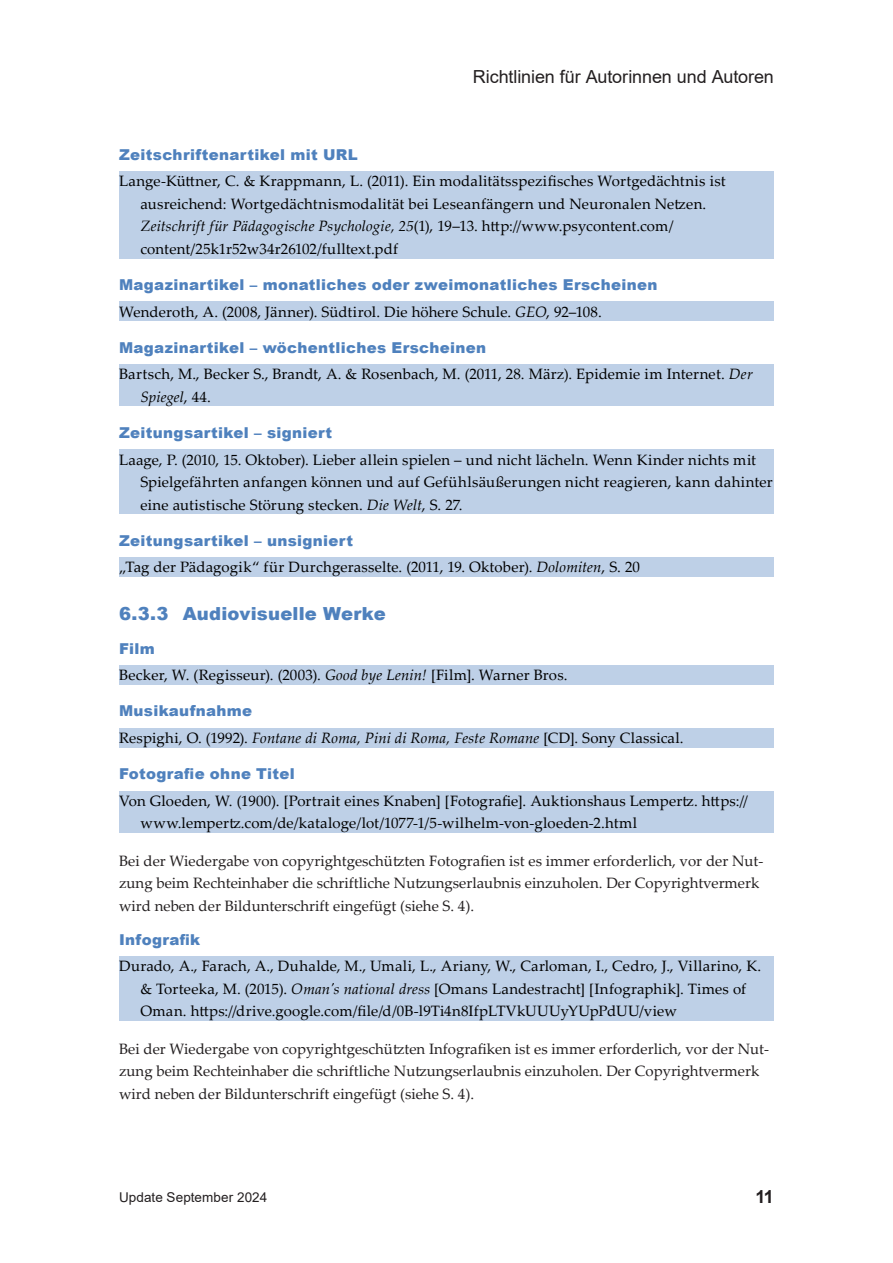
<style>
.page{position:relative;width:893px;height:1263px;background:#fff}
.page>*{position:absolute;margin:0;border:0;box-sizing:border-box;transform-origin:0 0}
.t1{font:18px "Arial";letter-spacing:-.005em;color:#231f20}
.t2{font:900 18px "Arial";letter-spacing:.01em;color:#4f81bd}
.t3{font:700 18px "Arial";color:#231f20}
.t4{font:15px/22.5px "Palatino Linotype";letter-spacing:.01em;color:#000}
.t5{font:15px/22.5px "Palatino Linotype";color:#231f20}
.t6{font:900 15px "Arial";letter-spacing:.02em;color:#4f81bd}
.t7{font:13.5px "Arial";letter-spacing:.005em;color:#231f20}
.s1{font-style:italic}
</style>
<div class="page">
<div style="left:119px;top:171px;width:655px;height:87px;background:#bed0e7"></div>
<div style="left:119px;top:301px;width:655px;height:20px;background:#bed0e7"></div>
<div style="left:119px;top:364px;width:655px;height:42px;background:#bed0e7"></div>
<div style="left:119px;top:449px;width:655px;height:65px;background:#bed0e7"></div>
<div style="left:119px;top:557px;width:655px;height:20px;background:#bed0e7"></div>
<div style="left:119px;top:665px;width:655px;height:20px;background:#bed0e7"></div>
<div style="left:119px;top:728px;width:655px;height:19px;background:#bed0e7"></div>
<div style="left:119px;top:791px;width:655px;height:42px;background:#bed0e7"></div>
<div style="left:119px;top:956px;width:655px;height:65px;background:#bed0e7"></div>
<p class="t1" style="left:473px;top:65px;width:303px">Richtlinien für Autorinnen und Autoren</p>
<p class="t6" style="left:119px;top:143px;width:240px">Zeitschriftenartikel mit URL</p>
<p class="t4" style="left:140px;top:169px;width:587px;text-indent:-21px">Lange-Küttner, C. &amp; Krappmann, L. (2011). Ein modalitätsspezifisches Wortgedächtnis ist ausreichend: Wortgedächtnismodalität bei Leseanfängern und Neuronalen Netzen.<br><span class="s1">Zeitschrift für Pädagogische Psychologie, 25</span>(1), 19–13. http://www.psycontent.com/ content/25k1r52w34r26102/fulltext.pdf</p>
<p class="t6" style="left:119px;top:274px;width:540px">Magazinartikel – monatliches oder zweimonatliches Erscheinen</p>
<p class="t4" style="left:119px;top:300px;width:484px">Wenderoth, A. (2008, Jänner). Südtirol. Die höhere Schule. <span class="s1">GEO</span>, 92–108.</p>
<p class="t6" style="left:119px;top:336px;width:369px">Magazinartikel – wöchentliches Erscheinen</p>
<p class="t4" style="left:140px;top:362px;width:614px;text-indent:-21px">Bartsch, M., Becker S., Brandt, A. &amp; Rosenbach, M. (2011, 28. März). Epidemie im Internet. <span class="s1">Der<br>Spiegel</span>, 44.</p>
<p class="t6" style="left:119px;top:422px;width:215px">Zeitungsartikel – signiert</p>
<p class="t4" style="left:140px;top:448px;width:634px;text-indent:-21px">Laage, P. (2010, 15. Oktober). Lieber allein spielen – und nicht lächeln. Wenn Kinder nichts mit<br>Spielgefährten anfangen können und auf Gefühlsäußerungen nicht reagieren, kann dahinter eine autistische Störung stecken. <span class="s1">Die Welt</span>, S. 27.</p>
<p class="t6" style="left:119px;top:529px;width:235px">Zeitungsartikel – unsigniert</p>
<p class="t4" style="left:119px;top:555px;width:522px">„Tag der Pädagogik“ für Durchgerasselte. (2011, 19. Oktober). <span class="s1">Dolomiten</span>, S. 20</p>
<p class="t2" style="left:119px;top:600px;width:268px">6.3.3 Audiovisuelle Werke</p>
<p class="t6" style="left:119px;top:637px;width:37px">Film</p>
<p class="t4" style="left:119px;top:663px;width:450px">Becker, W. (Regisseur). (2003). <span class="s1">Good bye Lenin!</span> [Film]. Warner Bros.</p>
<p class="t6" style="left:119px;top:700px;width:135px">Musikaufnahme</p>
<p class="t4" style="left:119px;top:726px;width:566px">Respighi, O. (1992). <span class="s1">Fontane di Roma, Pini di Roma, Feste Romane</span> [CD]. Sony Classical.</p>
<p class="t6" style="left:119px;top:763px;width:177px">Fotografie ohne Titel</p>
<p class="t4" style="left:140px;top:789px;width:609px;text-indent:-21px">Von Gloeden, W. (1900). [Portrait eines Knaben] [Fotografie]. Auktionshaus Lempertz. https:// www.lempertz.com/de/kataloge/lot/1077-1/5-wilhelm-von-gloeden-2.html</p>
<p class="t5" style="left:119px;top:849px;width:646px">Bei der Wiedergabe von copyrightgeschützten Fotografien ist es immer erforderlich, vor der Nut&shy;zung beim Rechteinhaber die schriftliche Nutzungserlaubnis einzuholen. Der Copyrightvermerk wird neben der Bildunterschrift eingefügt (siehe S. 4).</p>
<p class="t6" style="left:119px;top:928px;width:83px">Infografik</p>
<p class="t4" style="left:140px;top:954px;width:622px;text-indent:-21px">Durado, A., Farach, A., Duhalde, M., Umali, L., Ariany, W., Carloman, I., Cedro, J., Villarino, K. &amp; Torteeka, M. (2015). <span class="s1">Oman's national dress</span> [Omans Landestracht] [Infographik]. Times of<br>Oman. https://drive.google.com/file/d/0B-l9Ti4n8IfpLTVkUUUyYUpPdUU/view</p>
<p class="t5" style="left:119px;top:1037px;width:651px">Bei der Wiedergabe von copyrightgeschützten Infografiken ist es immer erforderlich, vor der Nut&shy;zung beim Rechteinhaber die schriftliche Nutzungserlaubnis einzuholen. Der Copyrightvermerk wird neben der Bildunterschrift eingefügt (siehe S. 4).</p>
<p class="t7" style="left:119px;top:1187px;width:150px">Update September 2024</p>
<p class="t3" style="left:755px;top:1184px;width:20px">11</p>
</div>
